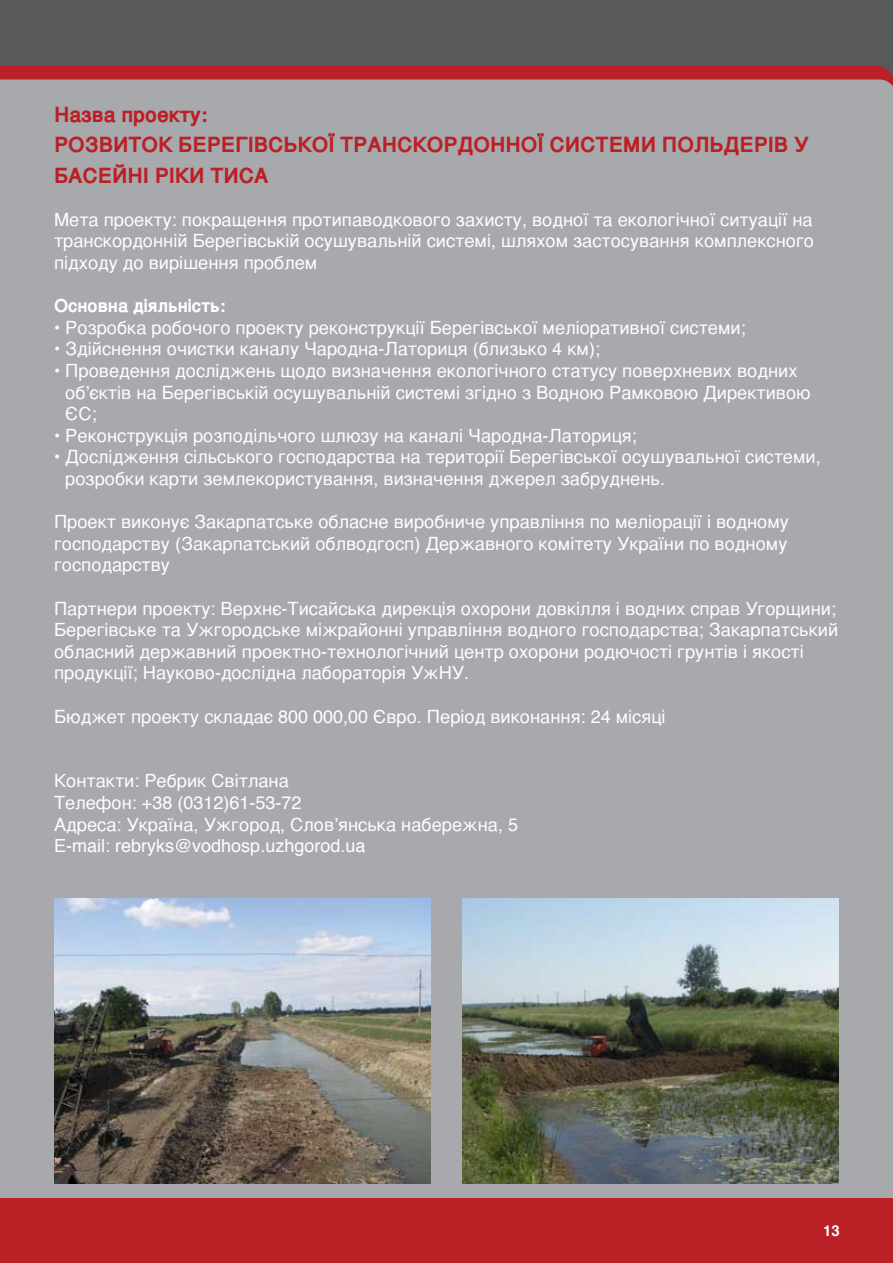
<style>
.page{position:relative;width:893px;height:1263px;background:#fff}
.page>*{position:absolute;margin:0;border:0;box-sizing:border-box;transform-origin:0 0}
.t1{font:700 21px/30px "Helvetica";color:#ba2025}
.t2{font:18px/21.6px "Helvetica";color:#fff}
.t3{font:700 18px "Helvetica";color:#fff}
.t4{font:700 15px "Helvetica";color:#fff}
</style>
<div class="page">
<div style="left:0;top:0;width:893px;height:158px;background:#58595b"></div>
<div style="left:0;top:220px;width:893px;height:1042px;background:#a7a9ac"></div>
<div style="left:0;top:1199px;width:893px;height:64px;background:#ba2025"></div>
<div style="left:0;top:66px;width:893px;height:13px;background:#ba2025"></div>
<div style="left:0;top:79px;width:893px;height:141px;background:#a7a9ac"></div>
<img style="left:54px;top:898px;width:376px;height:285px">
<img style="left:463px;top:898px;width:376px;height:285px">
<p class="t1" style="left:54px;top:99px;width:756px">Назва проекту:<br>РОЗВИТОК БЕРЕГІВСЬКОЇ ТРАНСКОРДОННОЇ СИСТЕМИ ПОЛЬДЕРІВ У<br>БАСЕЙНІ РІКИ ТИСА</p>
<p class="t2" style="left:54px;top:208px;width:762px;text-align:justify">Мета проекту: покращення протипаводкового захисту, водної та екологічної ситуації на транскордонній Берегівській осушувальній системі, шляхом застосування комплексного підходу до вирішення проблем</p>
<p class="t3" style="left:54px;top:289px;width:173px">Основна діяльність:</p>
<p class="t2" style="left:54px;top:316px;width:693px">• Розробка робочого проекту реконструкції Берегівської меліоративної системи;</p>
<p class="t2" style="left:54px;top:338px;width:547px">• Здійснення очистки каналу Чародна-Латориця (близько 4 км);</p>
<p class="t2" style="left:65px;top:359px;width:747px;text-indent:-11px">• Проведення досліджень щодо визначення екологічного статусу поверхневих водних об’єктів на Берегівській осушувальній системі згідно з Водною Рамковою Директивою<br>ЄС;</p>
<p class="t2" style="left:54px;top:424px;width:584px">• Реконструкція розподільчого шлюзу на каналі Чародна-Латориця;</p>
<p class="t2" style="left:65px;top:446px;width:757px;text-indent:-11px">• Дослідження сільського господарства на території Берегівської осушувальної системи, розробки карти землекористування, визначення джерел забруднень.</p>
<p class="t2" style="left:54px;top:510px;width:737px;text-align:justify">Проект виконує Закарпатське обласне виробниче управління по меліорації і водному господарству (Закарпатський облводгосп) Державного комітету України по водному господарству</p>
<p class="t2" style="left:54px;top:597px;width:786px">Партнери проекту: Верхнє-Тисайська дирекція охорони довкілля і водних справ Угорщини; Берегівське та Ужгородське міжрайонні управління водного господарства; Закарпатський обласний державний проектно-технологічний центр охорони родючості грунтів і якості продукції; Науково-дослідна лабораторія УжНУ.</p>
<p class="t2" style="left:54px;top:705px;width:613px">Бюджет проекту складає 800 000,00 Євро. Період виконання: 24 місяці</p>
<p class="t2" style="left:54px;top:770px;width:466px">Контакти: Ребрик Світлана<br>Телефон: +38 (0312)61-53-72<br>Адреса: Україна, Ужгород, Слов’янська набережна, 5<br>E-mail: rebryks@vodhosp.uzhgorod.ua</p>
<p class="t4" style="left:823px;top:1217px;width:18px">13</p>
</div>
